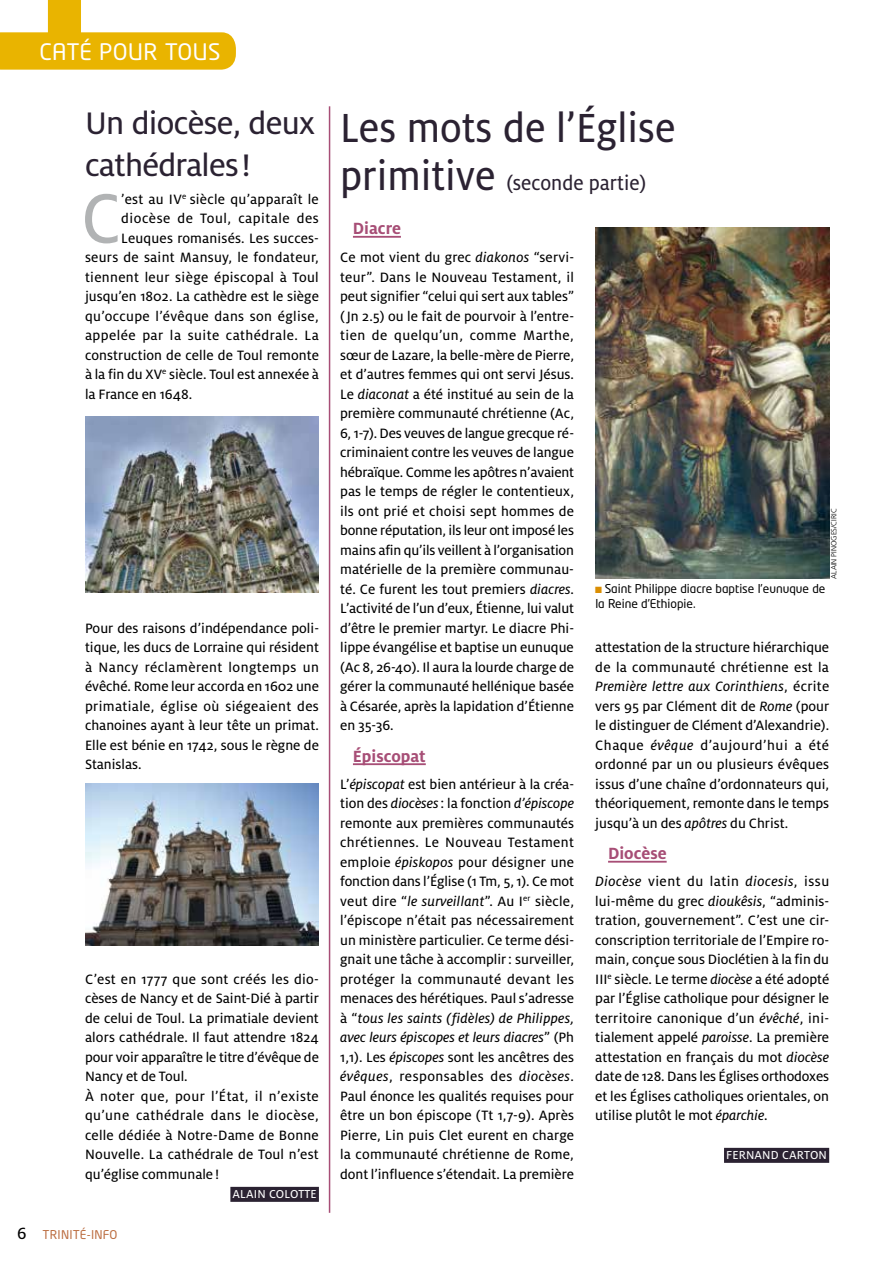
<style>
.page{position:relative;width:893px;height:1263px;background:#fff}
.page>*{position:absolute;margin:0;border:0;box-sizing:border-box;transform-origin:0 0}
.t1{font:77.7px "Milo OT Text";color:#b1b3b4;scale:.95 1}
.t2{font:45px "Milo OT Text";color:#2b2232;scale:.94 1}
.t3{font:34.5px/42px "Milo OT Text";letter-spacing:-.02em;color:#2b2232}
.t4{font:22.5px "Milo OT Text";color:#2b2232;scale:.94 1}
.t5{font:22.5px "Neo Tech Alt";letter-spacing:.02em;color:#fff}
.t6{font:700 18px "Milo OT";color:#a74e76}
.t7{font:15px/19.5px "Milo OT Text";color:#000;text-align:justify}
.t8{font:15px/19.5px "Milo OT Text Ita";letter-spacing:.01em;color:#000}
.t9{font:15px "Milo OT Text";letter-spacing:.025em;color:#000}
.t10{font:15px "Milo OT Text";letter-spacing:.02em;color:#000}
.t11{font:15px "Milo OT Text";letter-spacing:.03em;color:#000}
.t12{font:15px "Milo OT Text";letter-spacing:.035em;color:#000}
.t13{font:12.75px "Milo OT Text";letter-spacing:.01em;color:#fff}
.t14{font:12px/15px "Neo Tech";color:#000}
.t15{font:12px "Neo Tech Alt";letter-spacing:.02em;color:#bb6c3f}
.t16{font:300 7.5px "Frutiger";color:#000}
.s1{font-family:"Milo OT Text";font-size:18px;color:#000}
.s2{font-size:45px}
.s3{font-family:"Milo OT Text Ita"}
.s4{font-family:"Milo OT Text"}
.s5{color:#da8e03}
</style>
<div class="page">
<svg style="left:0;top:0;width:236px;height:70px"></svg>
<div style="left:230px;top:1187px;width:89px;height:15px;background:#2b2232"></div>
<hr style="left:353px;top:236px;width:48px;height:2px;background:#a74e76">
<hr style="left:353px;top:763px;width:73px;height:2px;background:#a74e76">
<hr style="left:608px;top:861px;width:59px;height:2px;background:#a74e76">
<div style="left:724px;top:1148px;width:105px;height:15px;background:#2b2232"></div>
<img style="left:85px;top:783px;width:234px;height:163px">
<img style="left:85px;top:417px;width:234px;height:175px">
<hr style="left:329px;top:106px;width:1px;height:1107px;background:#a74e76">
<img style="left:595px;top:227px;width:234px;height:352px">
<h3 class="t5" style="left:40px;top:38px;width:182px">CATÉ POUR TOUS</h3>
<h3 class="t3" style="left:85px;top:102px;width:232px">Un diocèse, deux cathédrales!</h3>
<h1 class="t1" style="left:81px;top:176px;width:44px">C</h1>
<p class="t10" style="left:121px;top:191px;width:199px">’est au IV<sup>e</sup> siècle qu’apparaît le</p>
<p class="t12" style="left:121px;top:210px;width:199px">diocèse de Toul, capitale des</p>
<p class="t7" style="left:121px;top:228px;width:199px">Leuques romanisés. Les succes-</p>
<p class="t10" style="left:85px;top:249px;width:235px">seurs de saint Mansuy, le fondateur,</p>
<p class="t9" style="left:85px;top:269px;width:235px">tiennent leur siège épiscopal à Toul</p>
<p class="t7" style="left:85px;top:287px;width:235px">jusqu’en 1802. La cathèdre est le siège</p>
<p class="t9" style="left:85px;top:308px;width:235px">qu’occupe l’évêque dans son église,</p>
<p class="t11" style="left:85px;top:327px;width:235px">appelée par la suite cathédrale. La</p>
<p class="t7" style="left:85px;top:345px;width:235px">construction de celle de Toul remonte</p>
<p class="t7" style="left:85px;top:365px;width:235px">à la fin du XV<sup>e</sup> siècle. Toul est annexée à</p>
<p class="t7" style="left:85px;top:384px;width:109px">la France en 1648.</p>
<p class="t7" style="left:85px;top:618px;width:235px">Pour des raisons d’indépendance poli&shy;tique, les ducs de Lorraine qui résident à Nancy réclamèrent longtemps un évêché. Rome leur accorda en 1602 une primatiale, église où siégeaient des chanoines ayant à leur tête un primat.<br>Elle est bénie en 1742, sous le règne de Stanislas.</p>
<p class="t7" style="left:85px;top:969px;width:235px;text-align:left">C’est en 1777 que sont créés les dio&shy;cèses de Nancy et de Saint-Dié à partir de celui de Toul. La primatiale devient alors cathédrale. Il faut attendre 1824 pour voir apparaître le titre d’évêque de Nancy et de Toul.<br>À noter que, pour l’État, il n’existe qu’une cathédrale dans le diocèse, celle dédiée à Notre-Dame de Bonne Nouvelle. La cathédrale de Toul n’est qu’église communale !</p>
<p class="t13" style="left:233px;top:1187px;width:86px">ALAIN COLOTTE</p>
<p class="t15" style="left:17px;top:1227px;width:102px"><span class="s1">6</span> TRINITÉ-INFO</p>
<h2 class="t2" style="left:340px;top:103px;width:358px">Les mots de l’Église</h2>
<h3 class="t4" style="left:340px;top:171px;width:327px"><span class="s2">primitive</span> (seconde partie)</h3>
<p class="t6" style="left:353px;top:219px;width:49px">Diacre</p>
<p class="t7" style="left:340px;top:248px;width:235px">Ce mot vient du grec <span class="s3">diakonos</span> “servi&shy;teur”. Dans le Nouveau Testament, il peut signifier “celui qui sert aux tables” (Jn 2.5) ou le fait de pourvoir à l’entre&shy;tien de quelqu’un, comme Marthe, sœur de Lazare, la belle-mère de Pierre, et d’autres femmes qui ont servi Jésus.<br>Le <span class="s3">diaconat</span> a été institué au sein de la première communauté chrétienne (Ac, 6, 1-7). Des veuves de langue grecque ré&shy;criminaient contre les veuves de langue hébraïque. Comme les apôtres n’avaient pas le temps de régler le contentieux, ils ont prié et choisi sept hommes de bonne réputation, ils leur ont imposé les mains afin qu’ils veillent à l’organisation matérielle de la première communau&shy;té. Ce furent les tout premiers <span class="s3">diacres</span>.<br>L’activité de l’un d’eux, Étienne, lui valut d’être le premier martyr. Le diacre Phi&shy;lippe évangélise et baptise un eunuque (Ac 8, 26-40). Il aura la lourde charge de gérer la communauté hellénique basée à Césarée, après la lapidation d’Étienne en 35-36.</p>
<p class="t6" style="left:353px;top:746px;width:74px">Épiscopat</p>
<p class="t7" style="left:340px;top:774px;width:235px">L’<span class="s3">épiscopat</span> est bien antérieur à la créa&shy;tion des <span class="s3">diocèses</span>: la fonction <span class="s3">d’épiscope </span>remonte aux premières communautés chrétiennes. Le Nouveau Testament emploie <span class="s3">épiskopos</span> pour désigner une fonction dans l’Église (1 Tm, 5, 1). Ce mot veut dire “<span class="s3">le surveillant</span>”. Au I<sup>er</sup> siècle, l’épiscope n’était pas nécessairement un ministère particulier. Ce terme dési&shy;gnait une tâche à accomplir: surveiller, protéger la communauté devant les menaces des hérétiques. Paul s’adresse</p>
<p class="t8" style="left:340px;top:1008px;width:235px"><span class="s4">à “</span>tous les saints (fidèles) de Philippes, avec leurs épiscopes et leurs diacres<span class="s4">” (Ph</span></p>
<p class="t7" style="left:340px;top:1047px;width:236px">1,1). Les <span class="s3">épiscopes</span> sont les ancêtres des <span class="s3">évêques</span>, responsables des <span class="s3">diocèses</span>.<br>Paul énonce les qualités requises pour être un bon épiscope (Tt 1,7-9). Après Pierre, Lin puis Clet eurent en charge la communauté chrétienne de Rome, dont l’influence s’étendait. La première</p>
<p class="t16" style="left:829px;top:579px;width:72px;rotate:-90deg">Alain PINOGES/CIRIC</p>
<p class="t14" style="left:595px;top:581px;width:232px"><span class="s5">■</span> Saint Philippe diacre baptise l’eunuque de la Reine d’Ethiopie.</p>
<p class="t7" style="left:595px;top:638px;width:235px">attestation de la structure hiérarchique de la communauté chrétienne est la</p>
<p class="t8" style="left:595px;top:677px;width:235px">Première lettre aux Corinthiens<span class="s4">, écrite</span></p>
<p class="t7" style="left:595px;top:696px;width:235px">vers 95 par Clément dit de <span class="s3">Rome</span> (pour le distinguer de Clément d’Alexandrie).<br>Chaque <span class="s3">évêque</span> d’aujourd’hui a été ordonné par un ou plusieurs évêques issus d’une chaîne d’ordonnateurs qui, théoriquement, remonte dans le temps jusqu’à un des <span class="s3">apôtres</span> du Christ.</p>
<p class="t6" style="left:608px;top:843px;width:60px">Diocèse</p>
<p class="t7" style="left:595px;top:872px;width:235px"><span class="s3">Diocèse</span> vient du latin <span class="s3">diocesis</span>, issu lui-même du grec <span class="s3">dioukêsis</span>, “adminis&shy;tration, gouvernement”. C’est une cir&shy;conscription territoriale de l’Empire ro&shy;main, conçue sous Dioclétien à la fin du III<sup>e</sup> siècle. Le terme <span class="s3">diocèse</span> a été adopté par l’Église catholique pour désigner le territoire canonique d’un <span class="s3">évêché</span>, ini&shy;tialement appelé <span class="s3">paroisse</span>. La première attestation en français du mot <span class="s3">diocèse </span>date de 128. Dans les Églises orthodoxes et les Églises catholiques orientales, on utilise plutôt le mot <span class="s3">éparchie</span>.</p>
<p class="t13" style="left:726px;top:1148px;width:102px">FERNAND CARTON</p>
</div>
